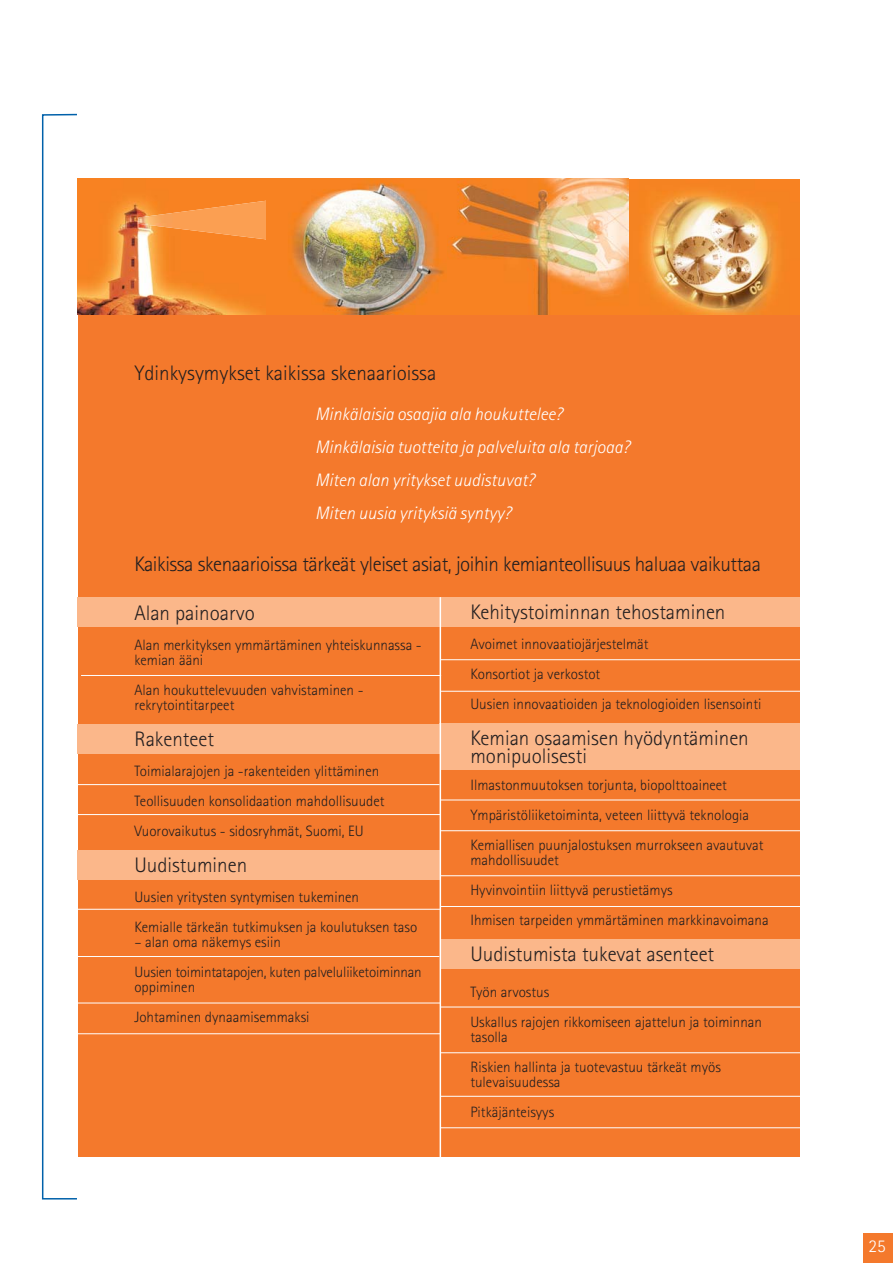
<style>
.page{position:relative;width:893px;height:1263px;background:#fff}
.page>*{position:absolute;margin:0;border:0;box-sizing:border-box;transform-origin:0 0}
.t1{font:300 21px/18px "Rotis Sans Serif";color:#231f20}
.t2{font:300 21px "Rotis Sans Serif";letter-spacing:-.02em;color:#231f20}
.t3{font:italic 300 18px/33px "Rotis Sans Serif";color:#fff}
.t4{font:300 18px "Rotis Sans Serif";color:#fff}
.t5{font:300 15px/30px "Rotis Sans Serif";color:#231f20}
</style>
<div class="page">
<div style="left:42px;top:114px;width:36px;height:1085px;border:2px solid #0061aa"></div>
<div style="left:78px;top:315px;width:721px;height:842px;background:#f4792c"></div>
<div style="left:78px;top:597px;width:363px;height:30px;background:#fbb78a"></div>
<svg style="left:77px;top:850px;width:1px;height:29px"></svg>
<div style="left:78px;top:850px;width:363px;height:29px;background:#fbb78a"></div>
<div style="left:441px;top:597px;width:358px;height:30px;background:#fbb78a"></div>
<hr style="left:441px;top:597px;width:1px;height:30px;background:#fedabf">
<div style="left:440px;top:723px;width:359px;height:47px;background:#fbb78a"></div>
<div style="left:440px;top:939px;width:359px;height:30px;background:#fbb78a"></div>
<hr style="left:440px;top:597px;width:1px;height:591px;background:#fff">
<hr style="left:440px;top:659px;width:362px;height:1px;background:#fff">
<hr style="left:440px;top:691px;width:362px;height:1px;background:#fff">
<hr style="left:440px;top:800px;width:368px;height:1px;background:#fff">
<hr style="left:440px;top:830px;width:368px;height:1px;background:#fff">
<hr style="left:440px;top:875px;width:368px;height:1px;background:#fff">
<hr style="left:440px;top:906px;width:368px;height:1px;background:#fff">
<hr style="left:440px;top:1007px;width:362px;height:1px;background:#fff">
<hr style="left:440px;top:1052px;width:362px;height:1px;background:#fff">
<hr style="left:440px;top:1096px;width:362px;height:1px;background:#fff">
<hr style="left:440px;top:1127px;width:362px;height:1px;background:#fff">
<hr style="left:76px;top:909px;width:365px;height:1px;background:#fff">
<hr style="left:76px;top:956px;width:363px;height:1px;background:#fff">
<hr style="left:77px;top:1003px;width:364px;height:1px;background:#fff">
<hr style="left:77px;top:1033px;width:364px;height:1px;background:#fff">
<hr style="left:81px;top:675px;width:360px;height:1px;background:#fff">
<svg style="left:77px;top:724px;width:1px;height:29px"></svg>
<div style="left:78px;top:724px;width:363px;height:29px;background:#fbb78a"></div>
<svg style="left:440px;top:724px;width:1px;height:29px"></svg>
<div style="left:863px;top:1233px;width:30px;height:30px;background:#f4792c"></div>
<hr style="left:76px;top:784px;width:363px;height:1px;background:#fff">
<hr style="left:76px;top:814px;width:364px;height:1px;background:#fff">
<img style="left:77px;top:179px;width:722px;height:136px">
<svg style="left:139px;top:184px;width:127px;height:71px;background:#f7882b"></svg>
<img style="left:139px;top:200px;width:127px;height:40px">
<h1 class="t1" style="left:134px;top:366px;width:304px">Ydinkysymykset kaikissa skenaarioissa</h1>
<p class="t3" style="left:315px;top:399px;width:316px">Minkälaisia osaajia ala houkuttelee?<br>Minkälaisia tuotteita ja palveluita ala tarjoaa?<br>Miten alan yritykset uudistuvat?<br>Miten uusia yrityksiä syntyy?</p>
<h1 class="t2" style="left:134px;top:557px;width:628px">Kaikissa skenaarioissa tärkeät yleiset asiat, joihin kemianteollisuus haluaa vaikuttaa</h1>
<h1 class="t1" style="left:134px;top:606px;width:122px">Alan painoarvo</h1>
<p class="t5" style="left:134px;top:639px;width:289px;line-height:15px">Alan merkityksen ymmärtäminen yhteiskunnassa - kemian ääni</p>
<p class="t5" style="left:134px;top:684px;width:231px;line-height:15px">Alan houkuttelevuuden vahvistaminen - rekrytointitarpeet</p>
<h1 class="t1" style="left:134px;top:732px;width:81px">Rakenteet</h1>
<p class="t5" style="left:134px;top:757px;width:252px">Toimialarajojen ja -rakenteiden ylittäminen<br>Teollisuuden konsolidaation mahdollisuudet<br>Vuorovaikutus - sidosryhmät, Suomi, EU</p>
<h1 class="t1" style="left:134px;top:858px;width:114px">Uudistuminen</h1>
<p class="t5" style="left:134px;top:883px;width:284px">Uusien yritysten syntymisen tukeminen<br>Kemialle tärkeän tutkimuksen ja koulutuksen taso</p>
<p class="t5" style="left:134px;top:928px;width:289px">– alan oma näkemys esiin<br>Uusien toimintatapojen, kuten palveluliiketoiminnan</p>
<p class="t5" style="left:134px;top:973px;width:177px">oppiminen<br>Johtaminen dynaamisemmaksi</p>
<h1 class="t1" style="left:470px;top:605px;width:257px">Kehitystoiminnan tehostaminen</h1>
<p class="t5" style="left:470px;top:631px;width:293px">Avoimet innovaatiojärjestelmät<br>Konsortiot ja verkostot<br>Uusien innovaatioiden ja teknologioiden lisensointi</p>
<h1 class="t1" style="left:470px;top:731px;width:280px">Kemian osaamisen hyödyntäminen monipuolisesti</h1>
<p class="t5" style="left:470px;top:772px;width:295px">Ilmastonmuutoksen torjunta, biopolttoaineet<br>Ympäristöliiketoiminta, veteen liittyvä teknologia<br>Kemiallisen puunjalostuksen murrokseen avautuvat</p>
<p class="t5" style="left:470px;top:847px;width:300px">mahdollisuudet<br>Hyvinvointiin liittyvä perustietämys<br>Ihmisen tarpeiden ymmärtäminen markkinavoimana</p>
<h1 class="t1" style="left:470px;top:947px;width:245px">Uudistumista tukevat asenteet</h1>
<p class="t5" style="left:470px;top:979px;width:293px">Työn arvostus<br>Uskallus rajojen rikkomiseen ajattelun ja toiminnan</p>
<p class="t5" style="left:470px;top:1024px;width:252px">tasolla<br>Riskien hallinta ja tuotevastuu tärkeät myös</p>
<p class="t5" style="left:470px;top:1069px;width:92px">tulevaisuudessa<br>Pitkäjänteisyys</p>
<p class="t4" style="left:868px;top:1240px;width:19px">25</p>
</div>
